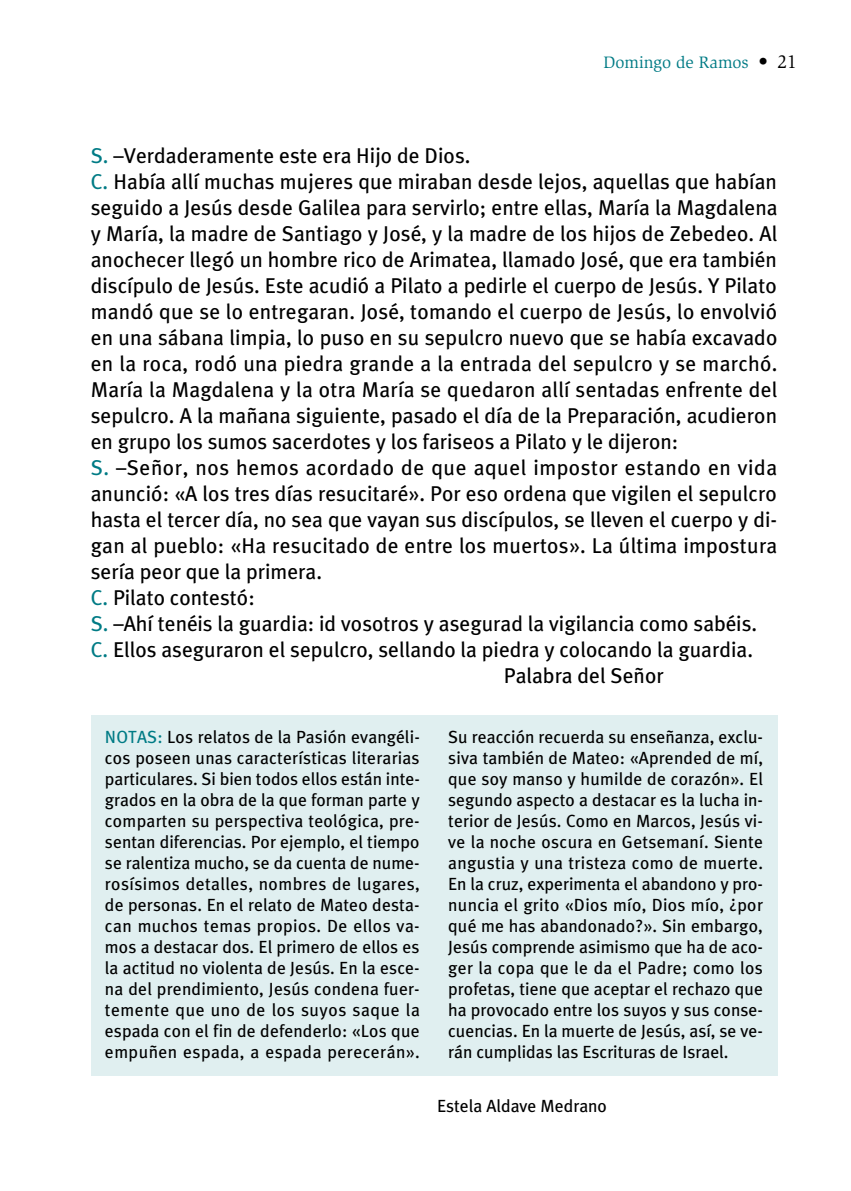
<style>
.page{position:relative;width:851px;height:1191px;background:#fff}
.page>*{position:absolute;margin:0;border:0;box-sizing:border-box;transform-origin:0 0}
.t1{font:21.4px "Meta Plus";color:#000}
.t2{font:21.4px "Meta Plus";letter-spacing:.025em;color:#000}
.t3{font:17.6px/21px "Meta Plus";color:#000;text-align:justify}
.t4{font:17px "Slimbach";color:#007b85}
.s1{font-size:19px;color:#000}
.s2{color:#007b85}
</style>
<div class="page">
<div style="left:91px;top:715px;width:686px;height:361px;background:#e0eff0"></div>
<p class="t4" style="left:603px;top:52px;width:195px">Domingo de Ramos <span class="s1">• 21</span></p>
<p class="t1" style="left:91px;top:143px;width:381px"><span class="s2">S.</span> –Verdaderamente este era Hijo de Dios.</p>
<p class="t1" style="left:91px;top:169px;width:687px"><span class="s2">C.</span> Había allí muchas mujeres que miraban desde lejos, aquellas que habían</p>
<p class="t1" style="left:91px;top:195px;width:688px">seguido a Jesús desde Galilea para servirlo; entre ellas, María la Magdalena</p>
<p class="t1" style="left:91px;top:221px;width:688px">y María, la madre de Santiago y José, y la madre de los hijos de Zebedeo. Al</p>
<p class="t1" style="left:91px;top:247px;width:687px">anochecer llegó un hombre rico de Arimatea, llamado José, que era también</p>
<p class="t1" style="left:91px;top:273px;width:687px">discípulo de Jesús. Este acudió a Pilato a pedirle el cuerpo de Jesús. Y Pilato</p>
<p class="t1" style="left:91px;top:299px;width:687px">mandó que se lo entregaran. José, tomando el cuerpo de Jesús, lo envolvió</p>
<p class="t1" style="left:91px;top:325px;width:688px">en una sábana limpia, lo puso en su sepulcro nuevo que se había excavado</p>
<p class="t1" style="left:91px;top:351px;width:688px">en la roca, rodó una piedra grande a la entrada del sepulcro y se marchó.</p>
<p class="t1" style="left:91px;top:377px;width:688px">María la Magdalena y la otra María se quedaron allí sentadas enfrente del</p>
<p class="t1" style="left:91px;top:403px;width:687px">sepulcro. A la mañana siguiente, pasado el día de la Preparación, acudieron</p>
<p class="t1" style="left:91px;top:429px;width:589px">en grupo los sumos sacerdotes y los fariseos a Pilato y le dijeron:</p>
<p class="t2" style="left:91px;top:455px;width:687px"><span class="s2">S.</span> –Señor, nos hemos acordado de que aquel impostor estando en vida</p>
<p class="t1" style="left:91px;top:481px;width:687px">anunció: «A los tres días resucitaré». Por eso ordena que vigilen el sepulcro</p>
<p class="t1" style="left:91px;top:507px;width:687px">hasta el tercer día, no sea que vayan sus discípulos, se lleven el cuerpo y di-</p>
<p class="t1" style="left:91px;top:533px;width:688px">gan al pueblo: «Ha resucitado de entre los muertos». La última impostura</p>
<p class="t1" style="left:91px;top:559px;width:233px">sería peor que la primera.</p>
<p class="t1" style="left:91px;top:585px;width:165px"><span class="s2">C.</span> Pilato contestó:</p>
<p class="t1" style="left:91px;top:611px;width:667px"><span class="s2">S.</span> –Ahí tenéis la guardia: id vosotros y asegurad la vigilancia como sabéis.</p>
<p class="t1" style="left:91px;top:637px;width:663px"><span class="s2">C.</span> Ellos aseguraron el sepulcro, sellando la piedra y colocando la guardia.</p>
<p class="t1" style="left:504px;top:663px;width:161px">Palabra del Señor</p>
<p class="t3" style="left:105px;top:726px;width:316px"><span class="s2">NOTAS:</span> Los relatos de la Pasión evangéli&shy;cos poseen unas características literarias particulares. Si bien todos ellos están inte&shy;grados en la obra de la que forman parte y comparten su perspectiva teológica, pre&shy;sentan diferencias. Por ejemplo, el tiempo se ralentiza mucho, se da cuenta de nume&shy;rosísimos detalles, nombres de lugares, de personas. En el relato de Mateo desta&shy;can muchos temas propios. De ellos va&shy;mos a destacar dos. El primero de ellos es la actitud no violenta de Jesús. En la esce&shy;na del prendimiento, Jesús condena fuer&shy;temente que uno de los suyos saque la espada con el fin de defenderlo: «Los que empuñen espada, a espada perecerán».</p>
<p class="t3" style="left:448px;top:726px;width:316px">Su reacción recuerda su enseñanza, exclu&shy;siva también de Mateo: «Aprended de mí, que soy manso y humilde de corazón». El segundo aspecto a destacar es la lucha in&shy;terior de Jesús. Como en Marcos, Jesús vi&shy;ve la noche oscura en Getsemaní. Siente angustia y una tristeza como de muerte.<br>En la cruz, experimenta el abandono y pro&shy;nuncia el grito «Dios mío, Dios mío, ¿por qué me has abandonado?». Sin embargo, Jesús comprende asimismo que ha de aco&shy;ger la copa que le da el Padre; como los profetas, tiene que aceptar el rechazo que ha provocado entre los suyos y sus conse&shy;cuencias. En la muerte de Jesús, así, se ve&shy;rán cumplidas las Escrituras de Israel.</p>
<p class="t3" style="left:437px;top:1094px;width:171px">Estela Aldave Medrano</p>
</div>
